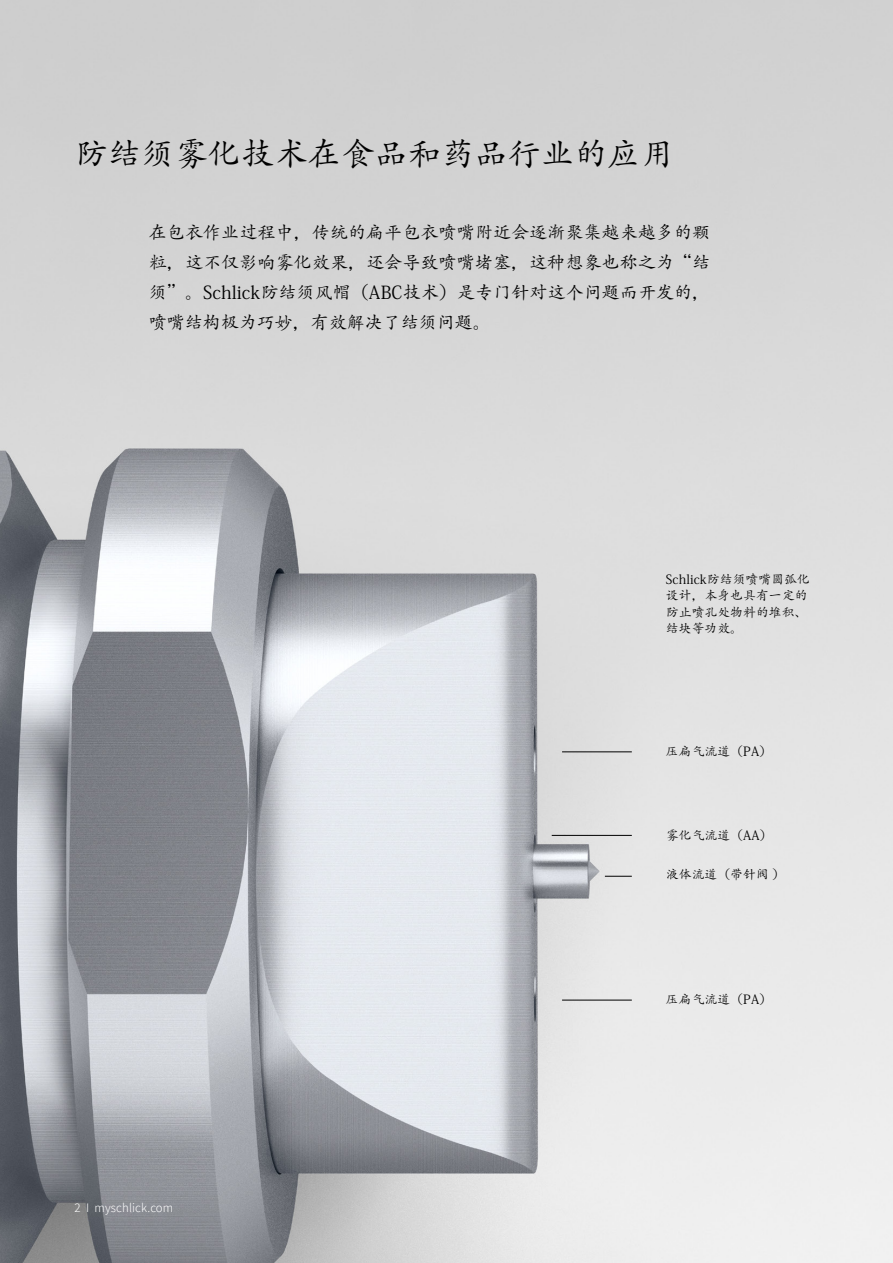
<style>
.page{position:relative;width:893px;height:1263px;background:#fff}
.page>*{position:absolute;margin:0;border:0;box-sizing:border-box;transform-origin:0 0}
.t1{font:33px "Adobe Kaiti Std";letter-spacing:.01em;color:#000}
.t2{font:18px/30px "Adobe Kaiti Std";letter-spacing:.005em;color:#000;text-align:justify}
.t3{font:12.75px/16.5px "Adobe Kaiti Std";letter-spacing:.01em;color:#000}
.t4{font:300 12.75px "Assistant";letter-spacing:.01em;color:#fff}
</style>
<div class="page">
<img style="left:0;top:0;width:893px;height:1263px">
<hr style="left:562px;top:752px;width:70px;height:1px;background:#000">
<hr style="left:552px;top:835px;width:80px;height:1px;background:#000">
<svg style="left:605px;top:876px;width:27px;height:1px"></svg>
<hr style="left:562px;top:1000px;width:70px;height:1px;background:#000">
<h1 class="t1" style="left:74px;top:133px;width:601px">防结须雾化技术在食品和药品行业的应用</h1>
<p class="t2" style="left:149px;top:218px;width:563px">在包衣作业过程中，传统的扁平包衣喷嘴附近会逐渐聚集越来越多的颗粒，这不仅影响雾化效果，还会导致喷嘴堵塞，这种想象也称之为“结须”。Schlick防结须风帽（ABC技术）是专门针对这个问题而开发的，喷嘴结构极为巧妙，有效解决了结须问题。</p>
<p class="t3" style="left:666px;top:571px;width:145px">Schlick防结须喷嘴圆弧化设计，本身也具有一定的防止喷孔处物料的堆积、结块等功效。</p>
<p class="t3" style="left:666px;top:743px;width:108px">压扁气流道（PA）</p>
<p class="t3" style="left:666px;top:827px;width:108px">雾化气流道（AA）</p>
<p class="t3" style="left:666px;top:867px;width:121px">液体流道（带针阀 ）</p>
<p class="t4" style="left:74px;top:1199px;width:100px">2 I myschlick.com</p>
<p class="t3" style="left:666px;top:991px;width:108px">压扁气流道（PA）</p>
</div>
